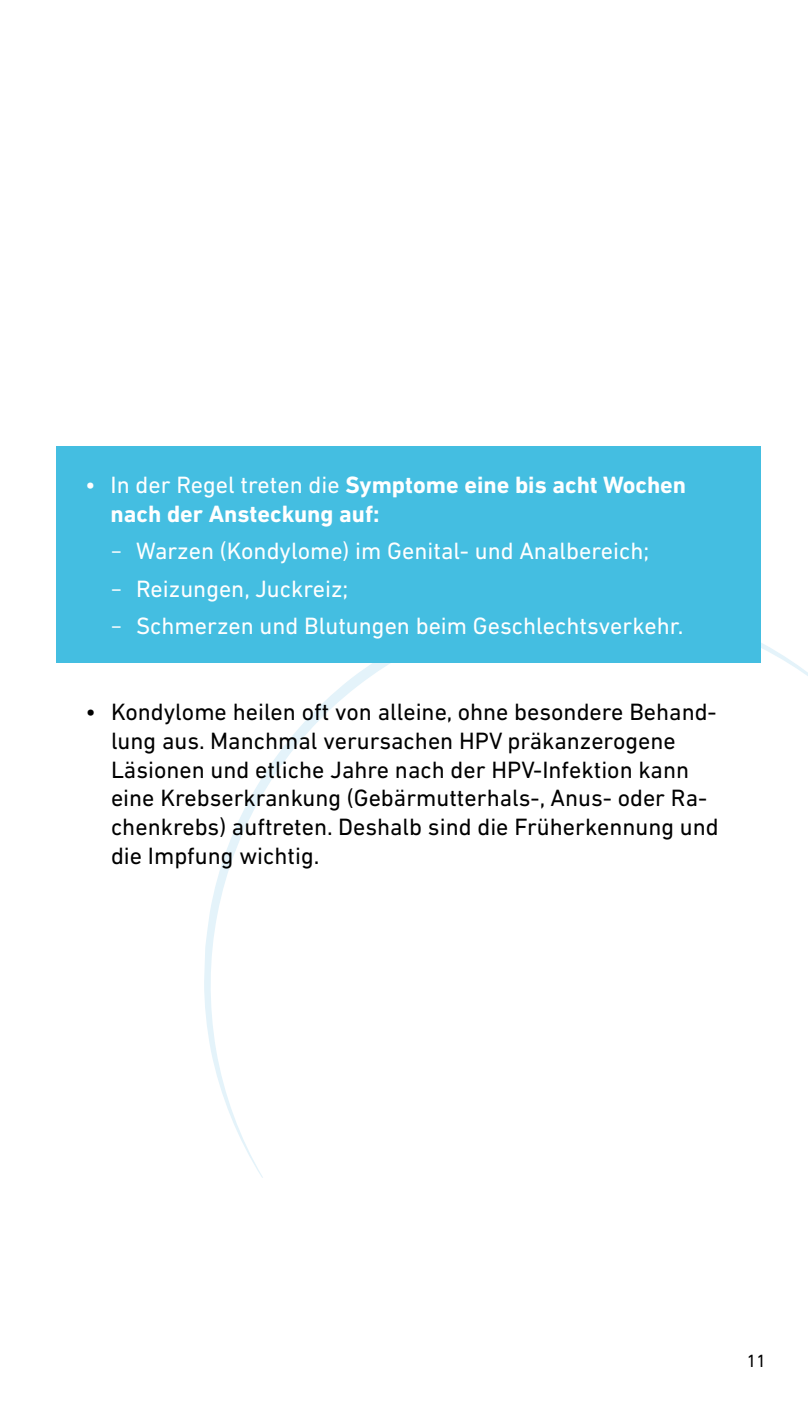
<style>
.page{position:relative;width:808px;height:1404px;background:#fff}
.page>*{position:absolute;margin:0;border:0;box-sizing:border-box;transform-origin:0 0}
.t1{font:24px/28.8px "DIN Next LT Pro";color:#000}
.t2{font:24px "DIN Next LT Pro";color:#fff}
.t3{font:700 24px/28.8px "DIN Next LT Pro";color:#fff}
.t4{font:18px "DIN Next LT Pro";color:#000}
.s1{font-weight:400}
.s2{font-family:"Nexa"}
</style>
<div class="page">
<svg style="left:204px;top:596px;width:604px;height:581px"></svg>
<div style="left:56px;top:446px;width:704px;height:217px;background:#44bee1"></div>
<p class="t3" style="left:111px;top:470px;width:577px;text-indent:-26px"><span class="s1">• In der Regel treten die</span> Symptome eine bis acht Wochen nach der Ansteckung auf:</p>
<p class="t2" style="left:111px;top:537px;width:540px"><span class="s2">-</span> Warzen (Kondylome) im Genital- und Analbereich;</p>
<p class="t2" style="left:111px;top:574px;width:239px"><span class="s2">-</span> Reizungen, Juckreiz;</p>
<p class="t2" style="left:111px;top:612px;width:574px"><span class="s2">-</span> Schmerzen und Blutungen beim Geschlechtsverkehr.</p>
<p class="t1" style="left:111px;top:697px;width:609px;text-indent:-26px">• Kondylome heilen oft von alleine, ohne besondere Behand&shy;lung aus. Manchmal verursachen HPV präkanzerogene Läsionen und etliche Jahre nach der HPV-Infektion kann eine Krebserkrankung (Gebärmutterhals-, Anus- oder Ra&shy;chenkrebs) auftreten. Deshalb sind die Früherkennung und die Impfung wichtig.</p>
<p class="t4" style="left:747px;top:1350px;width:21px">11</p>
</div>
